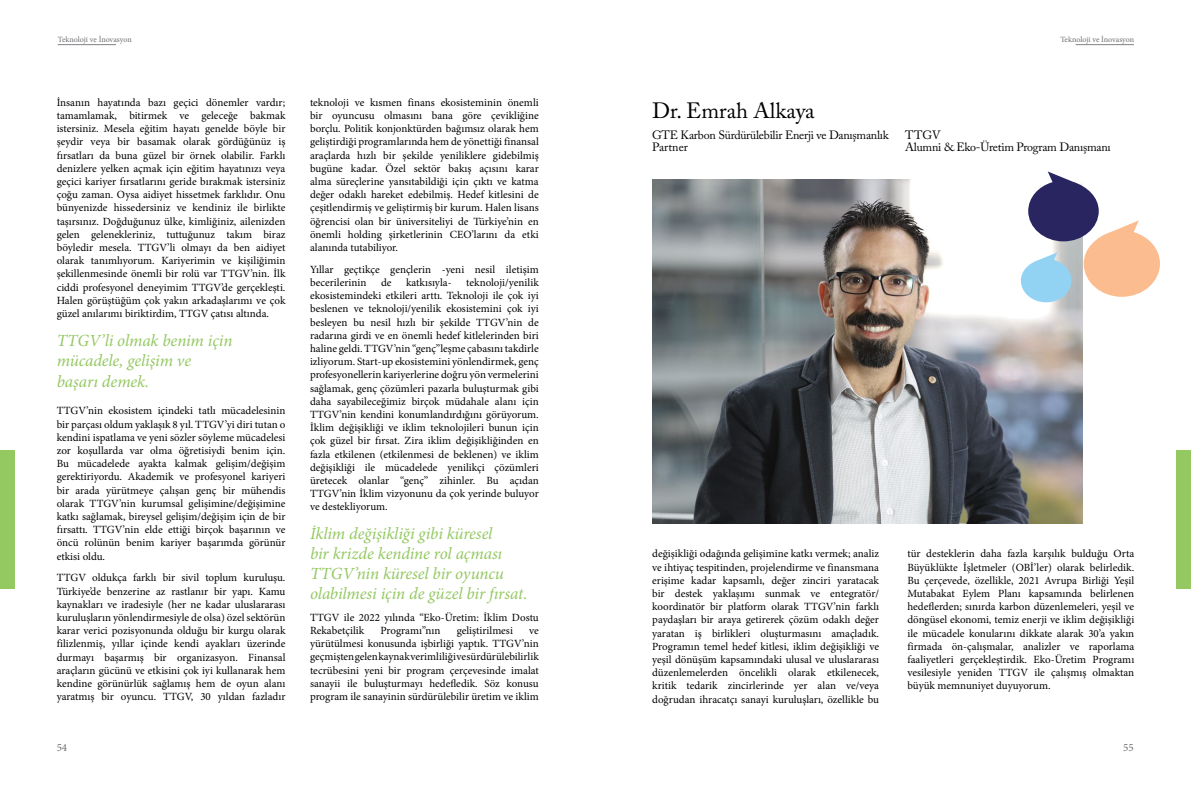
<style>
.page{position:relative;width:1191px;height:794px;background:#fff}
.page>*{position:absolute;margin:0;border:0;box-sizing:border-box;transform-origin:0 0}
.t1{font:22px "Adobe Caslon Pro";color:#000}
.t2{font:italic 17px/20px "Minion Pro";letter-spacing:-.005em;color:#94c861}
.t3{font:12px/12px "Adobe Caslon Pro";letter-spacing:-.02em;color:#000}
.t4{font:11px/13.2px "Minion Pro";color:#000;text-align:justify}
.t5{font:11px "Minion Pro";color:#6d6e71}
.t6{font:8px "Minion Pro";letter-spacing:-.005em;color:#6d6e71}
</style>
<div class="page">
<hr style="left:58px;top:44px;width:58px;height:1px;background:#808285">
<hr style="left:1075px;top:44px;width:59px;height:1px;background:#808285">
<img style="left:652px;top:179px;width:430px;height:344px">
<div style="left:1176px;top:450px;width:15px;height:139px;background:#94c861"></div>
<svg style="left:1020px;top:171px;width:140px;height:131px"></svg>
<div style="left:0;top:450px;width:14px;height:139px;background:#94c861"></div>
<p class="t6" style="left:58px;top:34px;width:75px">Teknoloji ve İnovasyon</p>
<p class="t6" style="left:1060px;top:34px;width:75px">Teknoloji ve İnovasyon</p>
<p class="t4" style="left:57px;top:96px;width:230px">İnsanın hayatında bazı geçici dönemler vardır; tamamlamak, bitirmek ve geleceğe bakmak istersiniz. Mesela eğitim hayatı genelde böyle bir şeydir veya bir basamak olarak gördüğünüz iş fırsatları da buna güzel bir örnek olabilir. Farklı denizlere yelken açmak için eğitim hayatınızı veya geçici kariyer fırsatlarını geride bırakmak istersiniz çoğu zaman. Oysa aidiyet hissetmek farklıdır. Onu bünyenizde hissedersiniz ve kendiniz ile birlikte taşırsınız. Doğduğunuz ülke, kimliğiniz, ailenizden gelen gelenekleriniz, tuttuğunuz takım biraz böyledir mesela. TTGV’li olmayı da ben aidiyet olarak tanımlıyorum. Kariyerimin ve kişiliğimin şekillenmesinde önemli bir rolü var TTGV’nin. İlk ciddi profesyonel deneyimim TTGV’de gerçekleşti.<br>Halen görüştüğüm çok yakın arkadaşlarımı ve çok güzel anılarımı biriktirdim, TTGV çatısı altında.</p>
<h2 class="t2" style="left:57px;top:330px;width:177px;line-height:20.4px">TTGV’li olmak benim için mücadele, gelişim ve başarı demek.</h2>
<p class="t4" style="left:57px;top:404px;width:230px">TTGV’nin ekosistem içindeki tatlı mücadelesinin bir parçası oldum yaklaşık 8 yıl. TTGV’yi diri tutan o kendini ispatlama ve yeni sözler söyleme mücadelesi zor koşullarda var olma öğretisiydi benim için.<br>Bu mücadelede ayakta kalmak gelişim/değişim gerektiriyordu. Akademik ve profesyonel kariyeri bir arada yürütmeye çalışan genç bir mühendis olarak TTGV’nin kurumsal gelişimine/değişimine katkı sağlamak, bireysel gelişim/değişim için de bir fırsattı. TTGV’nin elde ettiği birçok başarının ve öncü rolünün benim kariyer başarımda görünür etkisi oldu.</p>
<p class="t4" style="left:57px;top:571px;width:230px">TTGV oldukça farklı bir sivil toplum kuruluşu.<br>Türkiye’de benzerine az rastlanır bir yapı. Kamu kaynakları ve iradesiyle (her ne kadar uluslararası kuruluşların yönlendirmesiyle de olsa) özel sektörün karar verici pozisyonunda olduğu bir kurgu olarak filizlenmiş, yıllar içinde kendi ayakları üzerinde durmayı başarmış bir organizasyon. Finansal araçların gücünü ve etkisini çok iyi kullanarak hem kendine görünürlük sağlamış hem de oyun alanı yaratmış bir oyuncu. TTGV, 30 yıldan fazladır</p>
<p class="t4" style="left:310px;top:96px;width:230px">teknoloji ve kısmen finans ekosisteminin önemli bir oyuncusu olmasını bana göre çevikliğine borçlu. Politik konjonktürden bağımsız olarak hem geliştirdiği programlarında hem de yönettiği finansal araçlarda hızlı bir şekilde yeniliklere gidebilmiş bugüne kadar. Özel sektör bakış açısını karar alma süreçlerine yansıtabildiği için çıktı ve katma değer odaklı hareket edebilmiş. Hedef kitlesini de çeşitlendirmiş ve geliştirmiş bir kurum. Halen lisans öğrencisi olan bir üniversiteliyi de Türkiye’nin en önemli holding şirketlerinin CEO’larını da etki alanında tutabiliyor.</p>
<p class="t4" style="left:310px;top:263px;width:230px">Yıllar geçtikçe gençlerin -yeni nesil iletişim becerilerinin</p>
<p class="t4" style="left:310px;top:276px;width:230px;text-indent:156px">teknoloji/yenilik ekosistemindeki etkileri arttı. Teknoloji ile çok iyi beslenen ve teknoloji/yenilik ekosistemini çok iyi besleyen bu nesil hızlı bir şekilde TTGV’nin de radarına girdi ve en önemli hedef kitlelerinden biri haline geldi. TTGV’nin “genç”leşme çabasını takdirle izliyorum. Start-up ekosistemini yönlendirmek, genç profesyonellerin kariyerlerine doğru yön vermelerini sağlamak, genç çözümleri pazarla buluşturmak gibi daha sayabileceğimiz birçok müdahale alanı için TTGV’nin kendini konumlandırdığını görüyorum.<br>İklim değişikliği ve iklim teknolojileri bunun için çok güzel bir fırsat. Zira iklim değişikliğinden en fazla etkilenen (etkilenmesi de beklenen) ve iklim değişikliği ile mücadelede yenilikçi çözümleri üretecek olanlar “genç” zihinler. Bu açıdan TTGV’nin İklim vizyonunu da çok yerinde buluyor ve destekliyorum.</p>
<h2 class="t2" style="left:310px;top:523px;width:219px">İklim değişikliği gibi küresel<br>bir krizde kendine rol açması<br>TTGV’nin küresel bir oyuncu olabilmesi için de güzel bir fırsat.</h2>
<p class="t4" style="left:310px;top:610px;width:230px">TTGV ile 2022 yılında “Eko-Üretim: İklim Dostu<br>Rekabetçilik</p>
<p class="t4" style="left:381px;top:276px;width:12px">de</p>
<p class="t4" style="left:406px;top:276px;width:47px">katkısıyla-</p>
<p class="t4" style="left:380px;top:624px;width:62px">Programı”nın</p>
<p class="t4" style="left:457px;top:624px;width:58px">geliştirilmesi</p>
<p class="t4" style="left:310px;top:624px;width:230px;text-indent:219px">ve yürütülmesi konusunda işbirliği yaptık. TTGV’nin geçmişten gelen kaynak verimliliği ve sürdürülebilirlik tecrübesini yeni bir program çerçevesinde imalat sanayii ile buluşturmayı hedefledik. Söz konusu program ile sanayinin sürdürülebilir üretim ve iklim</p>
<h1 class="t1" style="left:652px;top:98px;width:164px">Dr. Emrah Alkaya</h1>
<p class="t3" style="left:652px;top:129px;width:238px">GTE Karbon Sürdürülebilir Enerji ve Danışmanlık<br>Partner</p>
<p class="t3" style="left:905px;top:129px;width:207px">TTGV<br>Alumni &amp; Eko-Üretim Program Danışmanı</p>
<p class="t4" style="left:652px;top:547px;width:228px">değişikliği odağında gelişimine katkı vermek; analiz ve ihtiyaç tespitinden, projelendirme ve finansmana erişime kadar kapsamlı, değer zinciri yaratacak bir destek yaklaşımı sunmak ve entegratör/ koordinatör bir platform olarak TTGV’nin farklı paydaşları bir araya getirerek çözüm odaklı değer yaratan iş birlikleri oluşturmasını amaçladık.<br>Programın temel hedef kitlesi, iklim değişikliği ve yeşil dönüşüm kapsamındaki ulusal ve uluslararası düzenlemelerden öncelikli olarak etkilenecek, kritik tedarik zincirlerinde yer alan ve/veya doğrudan ihracatçı sanayi kuruluşları, özellikle bu</p>
<p class="t4" style="left:907px;top:547px;width:228px">tür desteklerin daha fazla karşılık bulduğu Orta Büyüklükte İşletmeler (OBİ’ler) olarak belirledik.<br>Bu çerçevede, özellikle, 2021 Avrupa Birliği Yeşil Mutabakat Eylem Planı kapsamında belirlenen hedeflerden; sınırda karbon düzenlemeleri, yeşil ve döngüsel ekonomi, temiz enerji ve iklim değişikliği ile mücadele konularını dikkate alarak 30’a yakın firmada ön-çalışmalar, analizler ve raporlama faaliyetleri gerçekleştirdik. Eko-Üretim Programı vesilesiyle yeniden TTGV ile çalışmış olmaktan büyük memnuniyet duyuyorum.</p>
<p class="t5" style="left:57px;top:740px;width:12px">54</p>
<p class="t5" style="left:1123px;top:740px;width:12px">55</p>
</div>
